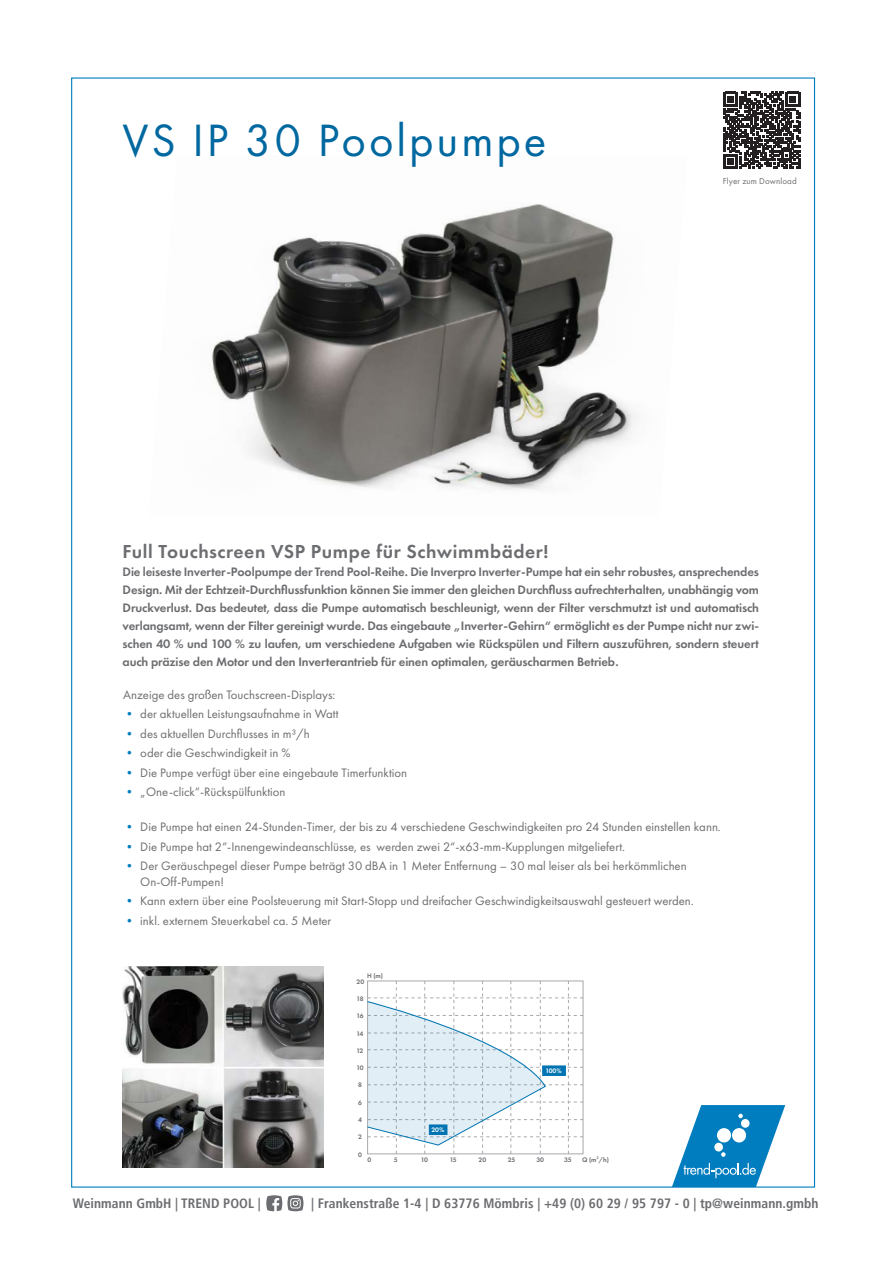
<style>
.page{position:relative;width:893px;height:1263px;background:#fff}
.page>*{position:absolute;margin:0;border:0;box-sizing:border-box;transform-origin:0 0}
.Tabele{font:46.95px "Futura PT";letter-spacing:.06em;color:#0068a0}
.Absatzformat_1{font:600 19.5px "Futura PT";letter-spacing:.03em;color:#6c6d70}
.t1{font:700 condensed 13.5px "Frutiger LT";letter-spacing:.005em;color:#6c6d70}
.Liste2{font:12.75px/15.3px "Futura PT";color:#6c6d70}
.Absatzformat_1-2{font:600 12.75px/18px "Futura PT";letter-spacing:-.01em;color:#6c6d70;text-align:justify}
.Absatzformat_1-3{font:9px "Futura PT";letter-spacing:.01em;color:#6c6d70}
.Liste2-2{font:600 6.75px "Futura PT";letter-spacing:-.07em;color:#6c6d70}
.Liste2-3{font:600 6.75px "Futura PT";color:#fff}
.s1{color:#007dbe}
</style>
<div class="page">
<svg style="left:266px;top:1195px;width:37px;height:16px"></svg>
<svg style="left:723px;top:92px;width:77px;height:77px"></svg>
<svg style="left:672px;top:1105px;width:113px;height:82px"></svg>
<img style="left:211px;top:203px;width:427px;height:287px">
<img style="left:123px;top:967px;width:201px;height:201px">
<svg style="left:367px;top:981px;width:216px;height:173px"></svg>
<p class="Tabele" style="left:123px;top:112px;width:425px">VS IP 30 Poolpumpe</p>
<p class="Absatzformat_1-3" style="left:723px;top:176px;width:75px">Flyer zum Download</p>
<p class="Absatzformat_1" style="left:123px;top:539px;width:427px">Full Touchscreen VSP Pumpe für Schwimmbäder!</p>
<p class="Absatzformat_1-2" style="left:123px;top:563px;width:638px">Die leiseste Inverter-Poolpumpe der Trend Pool-Reihe. Die Inverpro Inverter-Pumpe hat ein sehr robustes, ansprechendes Design. Mit der Echtzeit-Durchflussfunktion können Sie immer den gleichen Durchfluss aufrechterhalten, unabhängig vom Druckverlust. Das bedeutet, dass die Pumpe automatisch beschleunigt, wenn der Filter verschmutzt ist und automatisch verlangsamt, wenn der Filter gereinigt wurde. Das eingebaute „Inverter-Gehirn“ ermöglicht es der Pumpe nicht nur zwi&shy;schen 40 % und 100 % zu laufen, um verschiedene Aufgaben wie Rückspülen und Filtern auszuführen, sondern steuert auch präzise den Motor und den Inverterantrieb für einen optimalen, geräuscharmen Betrieb.</p>
<p class="Liste2" style="left:123px;top:687px;width:214px">Anzeige des großen Touchscreen-Displays:</p>
<p class="Liste2" style="left:123px;top:706px;width:217px"><span class="s1">•</span> der aktuellen Leistungsaufnahme in Watt</p>
<p class="Liste2" style="left:123px;top:726px;width:188px"><span class="s1">•</span> des aktuellen Durchflusses in m³/h</p>
<p class="Liste2" style="left:123px;top:745px;width:169px"><span class="s1">•</span> oder die Geschwindigkeit in %</p>
<p class="Liste2" style="left:123px;top:765px;width:285px"><span class="s1">•</span> Die Pumpe verfügt über eine eingebaute Timerfunktion</p>
<p class="Liste2" style="left:123px;top:784px;width:164px"><span class="s1">•</span> „One-click“-Rückspülfunktion</p>
<p class="Liste2" style="left:123px;top:819px;width:599px"><span class="s1">•</span> Die Pumpe hat einen 24-Stunden-Timer, der bis zu 4 verschiedene Geschwindigkeiten pro 24 Stunden einstellen kann.</p>
<p class="Liste2" style="left:123px;top:839px;width:503px"><span class="s1">•</span> Die Pumpe hat 2“-Innengewindeanschlüsse, es werden zwei 2“-x63-mm-Kupplungen mitgeliefert.</p>
<p class="Liste2" style="left:140px;top:858px;width:548px;text-indent:-17px"><span class="s1">•</span> Der Geräuschpegel dieser Pumpe beträgt 30 dBA in 1 Meter Entfernung – 30 mal leiser als bei herkömmlichen<br>On-Off-Pumpen!</p>
<p class="Liste2" style="left:123px;top:893px;width:572px"><span class="s1">•</span> Kann extern über eine Poolsteuerung mit Start-Stopp und dreifacher Geschwindigkeitsauswahl gesteuert werden.</p>
<p class="Liste2" style="left:123px;top:913px;width:209px"><span class="s1">•</span> inkl. externem Steuerkabel ca. 5 Meter</p>
<p class="Liste2-2" style="left:367px;top:972px;width:17px">H (m)</p>
<p class="Liste2-2" style="left:356px;top:977px;width:9px">20</p>
<p class="Liste2-2" style="left:356px;top:994px;width:9px">18</p>
<p class="Liste2-2" style="left:356px;top:1011px;width:9px">16</p>
<p class="Liste2-2" style="left:356px;top:1029px;width:8px">14</p>
<p class="Liste2-2" style="left:356px;top:1046px;width:8px">12</p>
<p class="Liste2-2" style="left:356px;top:1063px;width:9px">10</p>
<p class="Liste2-2" style="left:358px;top:1080px;width:5px">8</p>
<p class="Liste2-2" style="left:358px;top:1098px;width:5px">6</p>
<p class="Liste2-2" style="left:358px;top:1115px;width:5px">4</p>
<p class="Liste2-2" style="left:358px;top:1133px;width:5px">2</p>
<p class="Liste2-3" style="left:431px;top:1126px;width:14px">20%</p>
<p class="Liste2-3" style="left:545px;top:1067px;width:18px">100%</p>
<p class="Liste2-2" style="left:358px;top:1150px;width:5px">0</p>
<p class="Liste2-2" style="left:368px;top:1155px;width:5px">0</p>
<p class="Liste2-2" style="left:394px;top:1155px;width:5px">5</p>
<p class="Liste2-2" style="left:421px;top:1155px;width:9px">10</p>
<p class="Liste2-2" style="left:450px;top:1155px;width:8px">15</p>
<p class="Liste2-2" style="left:478px;top:1155px;width:9px">20</p>
<p class="Liste2-2" style="left:508px;top:1155px;width:9px">25</p>
<p class="Liste2-2" style="left:536px;top:1155px;width:9px">30</p>
<p class="Liste2-2" style="left:564px;top:1155px;width:9px">35</p>
<p class="Liste2-2" style="left:582px;top:1155px;width:28px">Q (m<sup>3</sup>/h)</p>
<p class="t1" style="left:73px;top:1195px;width:189px">Weinmann GmbH | TREND POOL |</p>
<p class="t1" style="left:311px;top:1195px;width:509px">| Frankenstraße 1-4 | D 63776 Mömbris | +49 (0) 60 29 / 95 797 - 0 | tp@weinmann.gmbh</p>
</div>
